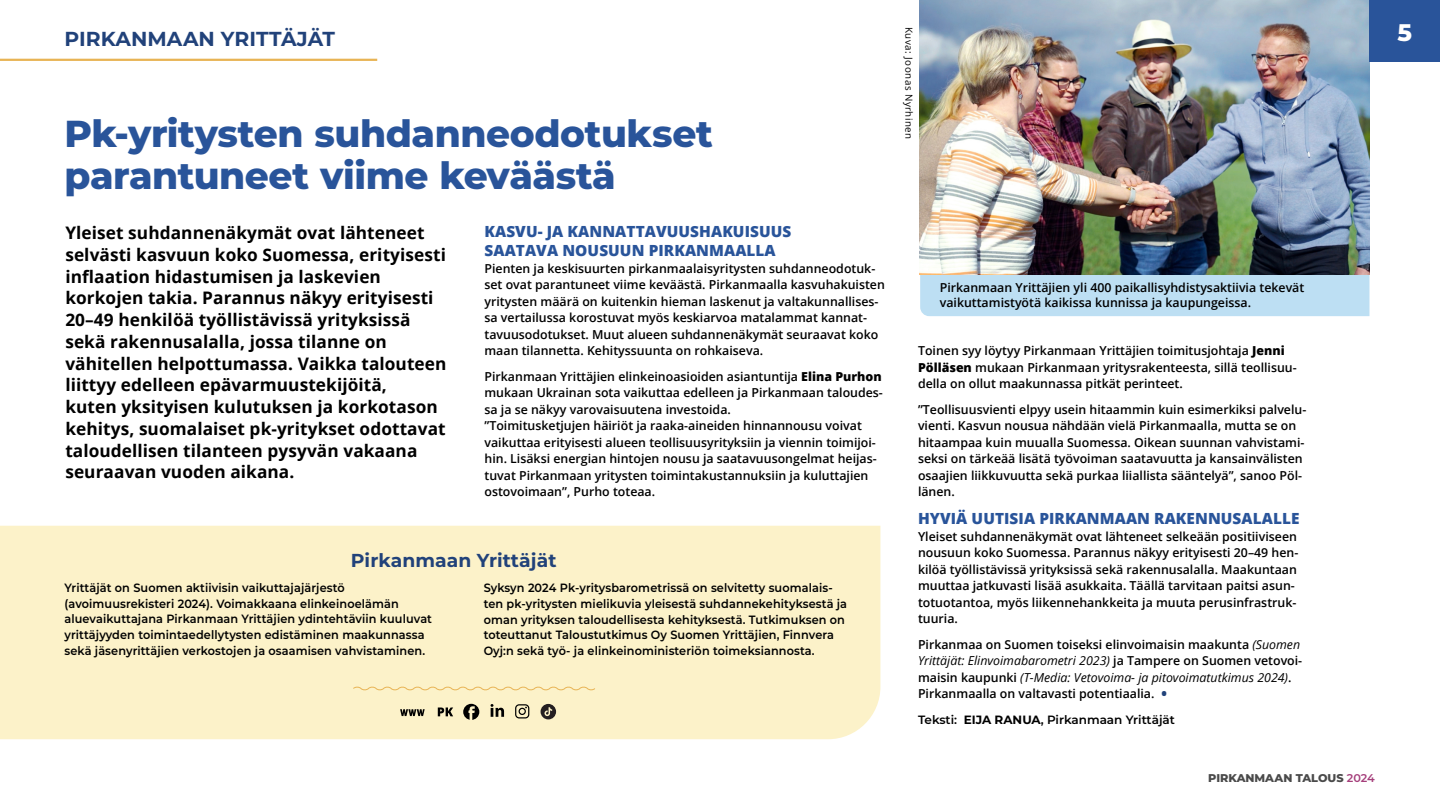
<style>
.page{position:relative;width:1440px;height:810px;background:#fff}
.page>*{position:absolute;margin:0;border:0;box-sizing:border-box;transform-origin:0 0}
.Otsikko_-JUTUN{font:800 37.5px/42px "Montserrat";letter-spacing:-.01em;color:#29549a}
.t1{font:800 24px "Montserrat";color:#fff}
.Aihe_otsikko{font:700 20.25px "Montserrat";letter-spacing:.005em;color:#21427a}
.Ingressi_-JUTUN{font:700 18.75px "Montserrat";letter-spacing:.005em;color:#21427a}
.Ingressi_-JUTUN-2{font:700 17.25px/21.8px "Open Sans";letter-spacing:.005em;color:#000}
.Väliotsikko_-JUTUN{font:800 15.38px/18.8px "Open Sans";letter-spacing:.005em;color:#29549a}
.Leipäteksti__ei_sis__16_5_22{font:600 12.38px/16.5px "Open Sans";color:#000}
.Leipäteksti__ei_sis__16_5_22-2{font:600 12px/15.8px "Montserrat";letter-spacing:.01em;color:#000;scale:.94 1}
.Ingressi_-JUTUN-3{font:600 12px/15.8px "Montserrat";letter-spacing:.01em;color:#000;scale:.94 1}
.Leipäteksti__ei_sis__16_5_22-3{font:600 12px "Montserrat";letter-spacing:.01em;color:#000}
.t2{font:800 11.25px "Montserrat";color:#4a4a4a}
.t3{font:9.75px "Open Sans";letter-spacing:.05em;color:#000}
.s1{font-weight:800}
.s2{font-weight:400;font-style:italic}
.s3{font-size:18px;color:#21427a}
.s4{font-weight:700}
.s5{font-weight:600;color:#a53f7b}
</style>
<div class="page">
<div style="left:0;top:526px;width:880px;height:213px;background:#fcf2c9"></div>
<div style="left:920px;top:274px;width:449px;height:42px;background:#bddff3"></div>
<svg style="left:352px;top:685px;width:244px;height:7px"></svg>
<img style="left:920px;top:0;width:450px;height:274px">
<hr style="left:0;top:59px;width:377px;height:2px;background:#e8b455">
<svg style="left:537px;top:701px;width:22px;height:22px"></svg>
<svg style="left:463px;top:704px;width:16px;height:16px"></svg>
<svg style="left:468px;top:706px;width:7px;height:15px"></svg>
<div style="left:486px;top:703px;width:21px;height:20px;background:#fcf2c9"></div>
<svg style="left:491px;top:704px;width:13px;height:13px"></svg>
<div style="left:397px;top:702px;width:31px;height:20px;background:#fcf2c9"></div>
<svg style="left:400px;top:709px;width:25px;height:7px"></svg>
<div style="left:511px;top:702px;width:21px;height:20px;background:#fcf2c9"></div>
<svg style="left:515px;top:704px;width:14px;height:14px"></svg>
<svg style="left:434px;top:699px;width:23px;height:24px"></svg>
<div style="left:1370px;top:0;width:70px;height:62px;background:#29549a"></div>
<h1 class="Aihe_otsikko" style="left:64px;top:24px;width:272px">PIRKANMAAN YRITTÄJÄT</h1>
<h1 class="Otsikko_-JUTUN" style="left:64px;top:111px;width:650px">Pk-yritysten suhdanneodotukset parantuneet viime keväästä</h1>
<p class="Väliotsikko_-JUTUN" style="left:484px;top:222px;width:308px">KASVU- JA KANNATTAVUUSHAKUISUUS<br>SAATAVA NOUSUUN PIRKANMAALLA</p>
<p class="Leipäteksti__ei_sis__16_5_22" style="left:484px;top:260px;width:402px">Pienten ja keskisuurten pirkanmaalaisyritysten suhdanneodotuk&shy;set ovat parantuneet viime keväästä. Pirkanmaalla kasvuhakuisten yritysten määrä on kuitenkin hieman laskenut ja valtakunnallises&shy;sa vertailussa korostuvat myös keskiarvoa matalammat kannat&shy;tavuusodotukset. Muut alueen suhdannenäkymät seuraavat koko maan tilannetta. Kehityssuunta on rohkaiseva.</p>
<p class="Leipäteksti__ei_sis__16_5_22" style="left:484px;top:368px;width:400px">Pirkanmaan Yrittäjien elinkeinoasioiden asiantuntija <span class="s1">Elina Purhon </span>mukaan Ukrainan sota vaikuttaa edelleen ja Pirkanmaan taloudes&shy;sa ja se näkyy varovaisuutena investoida.<br>”Toimitusketjujen häiriöt ja raaka-aineiden hinnannousu voivat vaikuttaa erityisesti alueen teollisuusyrityksiin ja viennin toimijoi&shy;hin. Lisäksi energian hintojen nousu ja saatavuusongelmat heijas&shy;tuvat Pirkanmaan yritysten toimintakustannuksiin ja kuluttajien ostovoimaan”, Purho toteaa.</p>
<p class="Ingressi_-JUTUN-2" style="left:65px;top:222px;width:383px">Yleiset suhdannenäkymät ovat lähteneet selvästi kasvuun koko Suomessa, erityisesti inflaation hidastumisen ja laskevien korkojen takia. Parannus näkyy erityisesti 20–49 henkilöä työllistävissä yrityksissä sekä rakennusalalla, jossa tilanne on vähitellen helpottumassa. Vaikka talouteen liittyy edelleen epävarmuustekijöitä,<br>kuten yksityisen kulutuksen ja korkotason kehitys, suomalaiset pk-yritykset odottavat taloudellisen tilanteen pysyvän vakaana seuraavan vuoden aikana.</p>
<p class="Ingressi_-JUTUN" style="left:351px;top:547px;width:207px">Pirkanmaan Yrittäjät</p>
<p class="Ingressi_-JUTUN-3" style="left:64px;top:579px;width:393px">Yrittäjät on Suomen aktiivisin vaikuttajajärjestö (avoimuusrekisteri 2024). Voimakkaana elinkeinoelämän aluevaikuttajana Pirkanmaan Yrittäjien ydintehtäviin kuuluvat yrittäjyyden toimintaedellytysten edistäminen maakunnassa sekä jäsenyrittäjien verkostojen ja osaamisen vahvistaminen.</p>
<p class="Leipäteksti__ei_sis__16_5_22-2" style="left:484px;top:580px;width:388px">Syksyn 2024 Pk-yritysbarometrissä on selvitetty suomalais&shy;ten pk-yritysten mielikuvia yleisestä suhdannekehityksestä ja oman yrityksen taloudellisesta kehityksestä. Tutkimuksen on toteuttanut Taloustutkimus Oy Suomen Yrittäjien, Finnvera Oyj:n sekä työ- ja elinkeinoministeriön toimeksiannosta.</p>
<p class="t3" style="left:916px;top:27px;width:114px;rotate:90deg">Kuva: Joonas Nyrhinen</p>
<h2 class="t1" style="left:1397px;top:15px;width:16px">5</h2>
<p class="Leipäteksti__ei_sis__16_5_22" style="left:940px;top:279px;width:366px;line-height:15px">Pirkanmaan Yrittäjien yli 400 paikallisyhdistysaktiivia tekevät vaikuttamistyötä kaikissa kunnissa ja kaupungeissa.</p>
<p class="Leipäteksti__ei_sis__16_5_22" style="left:918px;top:342px;width:380px">Toinen syy löytyy Pirkanmaan Yrittäjien toimitusjohtaja <span class="s1">Jenni<br>Pölläsen</span> mukaan Pirkanmaan yritysrakenteesta, sillä teollisuu&shy;della on ollut maakunnassa pitkät perinteet.</p>
<p class="Leipäteksti__ei_sis__16_5_22" style="left:918px;top:401px;width:390px">”Teollisuusvienti elpyy usein hitaammin kuin esimerkiksi palvelu&shy;vienti. Kasvun nousua nähdään vielä Pirkanmaalla, mutta se on hitaampaa kuin muualla Suomessa. Oikean suunnan vahvistami&shy;seksi on tärkeää lisätä työvoiman saatavuutta ja kansainvälisten osaajien liikkuvuutta sekä purkaa liiallista sääntelyä”, sanoo Pöl&shy;länen.</p>
<p class="Väliotsikko_-JUTUN" style="left:918px;top:508px;width:383px">HYVIÄ UUTISIA PIRKANMAAN RAKENNUSALALLE</p>
<p class="Leipäteksti__ei_sis__16_5_22" style="left:918px;top:528px;width:382px">Yleiset suhdannenäkymät ovat lähteneet selkeään positiiviseen nousuun koko Suomessa. Parannus näkyy erityisesti 20–49 hen&shy;kilöä työllistävissä yrityksissä sekä rakennusalalla. Maakuntaan muuttaa jatkuvasti lisää asukkaita. Täällä tarvitaan paitsi asun&shy;totuotantoa, myös liikennehankkeita ja muuta perusinfrastruk&shy;tuuria.</p>
<p class="Leipäteksti__ei_sis__16_5_22" style="left:918px;top:636px;width:386px">Pirkanmaa on Suomen toiseksi elinvoimaisin maakunta <span class="s2">(Suomen Yrittäjät: Elinvoimabarometri 2023)</span> ja Tampere on Suomen vetovoi&shy;maisin kaupunki <span class="s2">(T-Media: Vetovoima- ja pitovoimatutkimus 2024)</span>.<br>Pirkanmaalla on valtavasti potentiaalia. <span class="s3">•</span></p>
<p class="Leipäteksti__ei_sis__16_5_22-3" style="left:918px;top:711px;width:258px">Teksti: <span class="s4">EIJA RANUA</span>, Pirkanmaan Yrittäjät</p>
<p class="t2" style="left:1208px;top:770px;width:168px">PIRKANMAAN TALOUS <span class="s5">2024</span></p>
</div>
